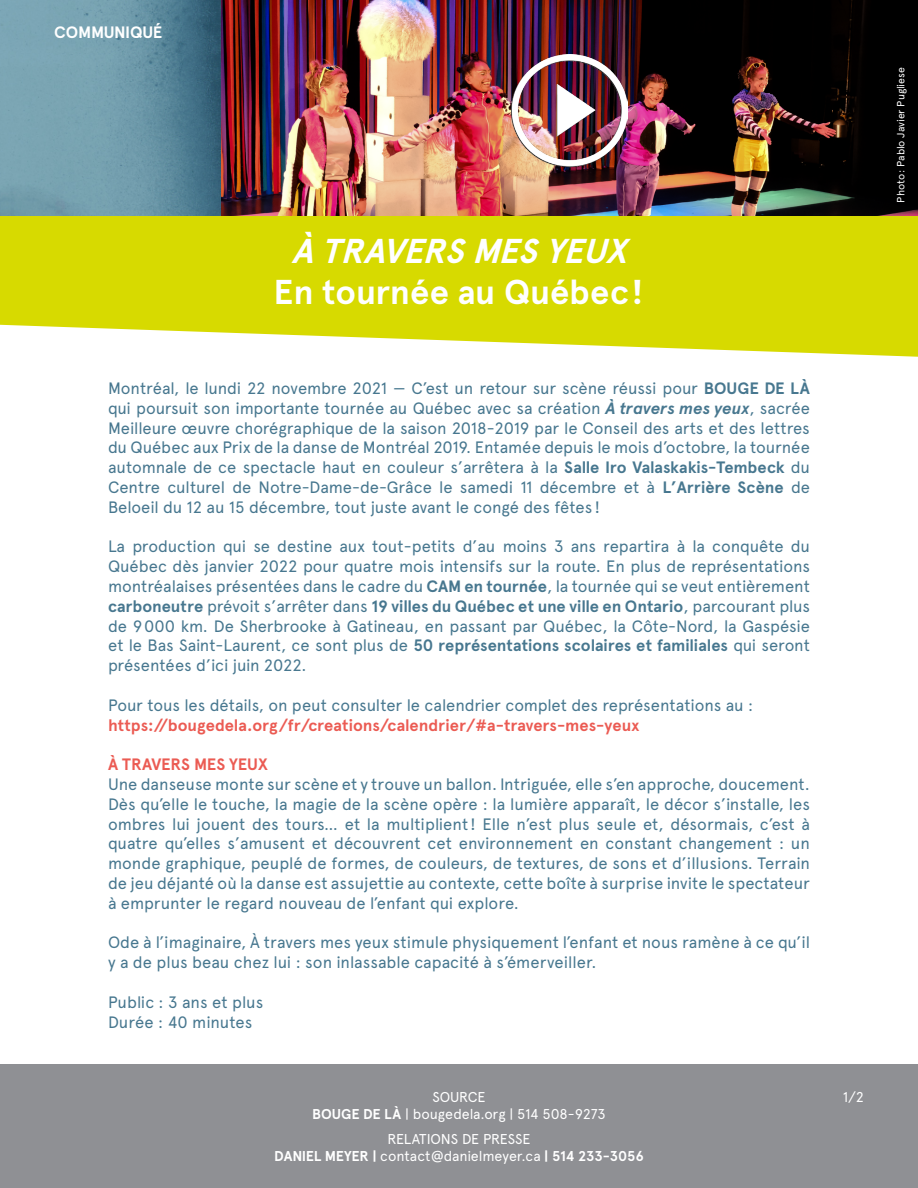
<style>
.page{position:relative;width:918px;height:1188px;background:#fff}
.page>*{position:absolute;margin:0;border:0;box-sizing:border-box;transform-origin:0 0}
.t1{font:700 34.5px "Apercu";color:#fff}
.t2{font:italic 700 34.5px "Apercu";color:#fff}
.t3{font:16.5px/19.8px "Apercu";color:#47778f;text-align:justify}
.t4{font:700 16.5px "Apercu";color:#eb5b53}
.t5{font:700 16.5px "Apercu";letter-spacing:-.025em;color:#fff}
.t6{font:14.25px/17.1px "Apercu";letter-spacing:-.01em;color:#fff;text-align:center}
.t7{font:10.5px "Apercu";letter-spacing:-.01em;color:#fff}
.s1{font-weight:700}
.s2{font-weight:700;font-style:italic}
</style>
<div class="page">
<div style="left:0;top:1065px;width:918px;height:123px;background:#8f9094"></div>
<img style="left:0;top:0;width:918px;height:216px">
<div style="left:0;top:216px;width:918px;height:71px;background:#d7da00"></div>
<svg style="left:0;top:287px;width:918px;height:70px;fill:#d7da00"></svg>
<img style="left:512px;top:55px;width:115px;height:112px">
<p class="t5" style="left:54px;top:22px;width:110px">COMMUNIQUÉ</p>
<h1 class="t2" style="left:291px;top:230px;width:347px">À TRAVERSMESYEUX</h1>
<h1 class="t1" style="left:274px;top:271px;width:372px">En tournée au Québec!</h1>
<p class="t3" style="left:108px;top:378px;width:704px">Montréal, le lundi 22 novembre 2021 — C’est un retour sur scène réussi pour <span class="s1">BOUGE DE LÀ </span>qui poursuit son importante tournée au Québec avec sa création <span class="s2">À travers mes yeux</span>, sacrée Meilleure œuvre chorégraphique de la saison 2018-2019 par le Conseil des arts et des lettres du Québec aux Prix de la danse de Montréal 2019. Entamée depuis le mois d’octobre, la tournée automnale de ce spectacle haut en couleur s’arrêtera à la <span class="s1">Salle Iro Valaskakis-Tembeck</span> du Centre culturel de Notre-Dame-de-Grâce le samedi 11 décembre et à <span class="s1">L’Arrière Scène</span> de Beloeil du 12 au 15 décembre, tout juste avant le congé des fêtes !</p>
<p class="t3" style="left:108px;top:537px;width:704px">La production qui se destine aux tout-petits d’au moins 3 ans repartira à la conquête du Québec dès janvier 2022 pour quatre mois intensifs sur la route. En plus de représentations montréalaises présentées dans le cadre du <span class="s1">CAM en tournée</span>, la tournée qui se veut entièrement <span class="s1">carboneutre</span> prévoit s’arrêter dans <span class="s1">19 villes du Québec et une ville en Ontario</span>, parcourant plus de 9000 km. De Sherbrooke à Gatineau, en passant par Québec, la Côte-Nord, la Gaspésie et le Bas Saint-Laurent, ce sont plus de <span class="s1">50 représentations scolaires et familiales</span> qui seront présentées d’ici juin 2022.</p>
<p class="t3" style="left:108px;top:695px;width:647px">Pour tous les détails, on peut consulter le calendrier complet des représentations au :</p>
<p class="t4" style="left:108px;top:715px;width:533px">https://bougedela.org/fr/creations/calendrier/#a-travers-mes-yeux</p>
<p class="t4" style="left:108px;top:754px;width:161px">À TRAVERS MES YEUX</p>
<p class="t3" style="left:108px;top:774px;width:704px">Une danseuse monte sur scène et y trouve un ballon. Intriguée, elle s’en approche, doucement.<br>Dès qu’elle le touche, la magie de la scène opère : la lumière apparaît, le décor s’installe, les ombres lui jouent des tours… et la multiplient! Elle n’est plus seule et, désormais, c’est à quatre qu’elles s’amusent et découvrent cet environnement en constant changement : un monde graphique, peuplé de formes, de couleurs, de textures, de sons et d’illusions. Terrain de jeu déjanté où la danse est assujettie au contexte, cette boîte à surprise invite le spectateur à emprunter le regard nouveau de l’enfant qui explore.</p>
<p class="t3" style="left:108px;top:933px;width:704px">Ode à l’imaginaire, À travers mes yeux stimule physiquement l’enfant et nous ramène à ce qu’il y a de plus beau chez lui : son inlassable capacité à s’émerveiller.</p>
<p class="t3" style="left:108px;top:992px;width:157px">Public : 3 ans et plus<br>Durée : 40 minutes</p>
<p class="t6" style="left:312px;top:1088px;width:295px">SOURCE<br><span class="s1">BOUGE DE LÀ</span> | bougedela.org | 514 508-9273</p>
<p class="t6" style="left:274px;top:1130px;width:371px">RELATIONS DE PRESSE<br><span class="s1">DANIEL MEYER |</span> contact@danielmeyer.ca <span class="s1">| 514 233-3056</span></p>
<p class="t6" style="left:843px;top:1088px;width:23px">1/2</p>
<p class="t7" style="left:895px;top:202px;width:137px;rotate:-90deg">Photo: Pablo Javier Pugliese</p>
</div>
